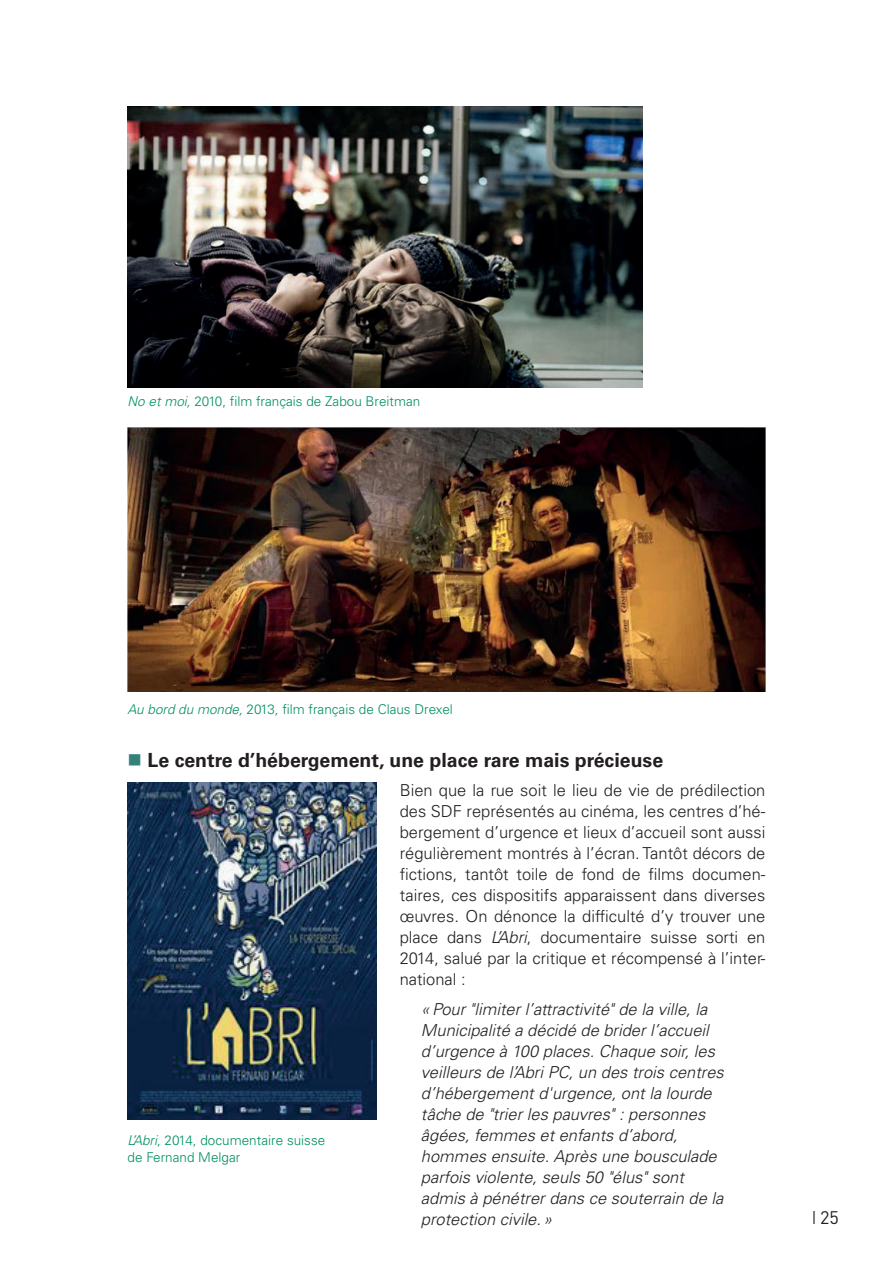
<style>
.page{position:relative;width:893px;height:1263px;background:#fff}
.page>*{position:absolute;margin:0;border:0;box-sizing:border-box;transform-origin:0 0}
.t1{font:700 19.5px "Univers LT Std";color:#231f20}
.t2{font:18px "DIN";color:#231f20}
.t3{font:300 16.5px/21px "Univers LT Std";color:#231f20;text-align:justify}
.t4{font:italic 300 16.5px/21px "Univers LT Std";color:#231f20}
.t5{font:300 13.5px/16.2px "Univers LT Std";color:#008e64}
.s1{font-style:italic}
.s2{color:#33827a}
.s3{font-family:"Univers LT Std";font-weight:300;font-stretch:condensed}
</style>
<div class="page">
<img style="left:128px;top:106px;width:515px;height:282px">
<img style="left:128px;top:427px;width:637px;height:265px">
<img style="left:128px;top:782px;width:248px;height:337px">
<p class="t5" style="left:128px;top:393px;width:294px"><span class="s1">No et moi,</span> 2010, film français de Zabou Breitman</p>
<p class="t5" style="left:128px;top:701px;width:327px"><span class="s1">Au bord du monde,</span> 2013, film français de Claus Drexel</p>
<p class="t1" style="left:128px;top:748px;width:537px"><span class="s2">■</span> Le centre d’hébergement, une place rare mais précieuse</p>
<p class="t3" style="left:400px;top:780px;width:367px">Bien que la rue soit le lieu de vie de prédilection des SDF représentés au cinéma, les centres d’hé&shy;bergement d’urgence et lieux d’accueil sont aussi régulièrement montrés à l’écran. Tantôt décors de fictions, tantôt toile de fond de films documen&shy;taires, ces dispositifs apparaissent dans diverses œuvres. On dénonce la difficulté d’y trouver une place dans <span class="s1">L’Abri</span>, documentaire suisse sorti en 2014, salué par la critique et récompensé à l’inter&shy;national :</p>
<p class="t4" style="left:421px;top:998px;width:304px">«Pour "limiter l’attractivité" de la ville, la Municipalité a décidé de brider l’accueil d’urgence à 100 places. Chaque soir, les veilleurs de l’Abri PC, un des trois centres d’hébergement d'urgence, ont la lourde tâche de "trier les pauvres" : personnes âgées, femmes et enfants d’abord, hommes ensuite. Après une bousculade parfois violente, seuls 50 "élus" sont admis à pénétrer dans ce souterrain de la protection civile.»</p>
<p class="t5" style="left:128px;top:1132px;width:199px"><span class="s1">L’Abri</span>, 2014, documentaire suisse de Fernand Melgar</p>
<p class="t2" style="left:812px;top:1206px;width:28px"><span class="s3">l</span> 25</p>
</div>
